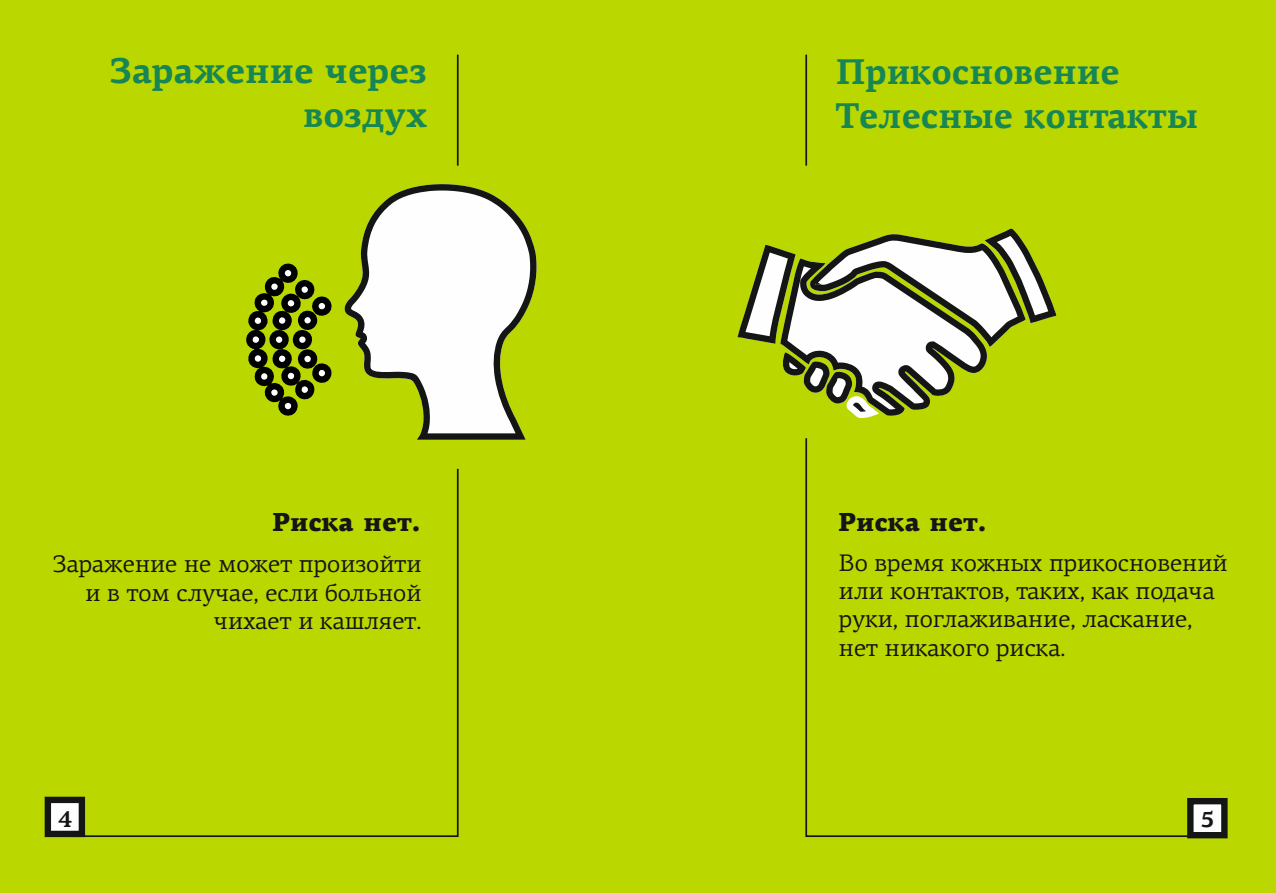
<style>
.page{position:relative;width:1276px;height:893px;background:#fff}
.page>*{position:absolute;margin:0;border:0;box-sizing:border-box;transform-origin:0 0}
.t1{font:700 36px/43.8px "PF Agora Serif Pro";color:#178655;text-align:right}
.t2{font:900 26.1px "PF Agora Serif Pro";color:#141515}
.t3{font:24px/28.2px "PF Agora Serif Pro";color:#141515;text-align:right}
.t4{font:700 22.5px "PF Agora Serif Pro";color:#141515}
</style>
<div class="page">
<div style="left:0;top:0;width:638px;height:893px;background:#bbd700"></div>
<div style="left:638px;top:0;width:638px;height:893px;background:#bbd700"></div>
<svg style="left:1187px;top:798px;width:41px;height:41px"></svg>
<svg style="left:344px;top:184px;width:193px;height:256px;fill:#fefefe"></svg>
<svg style="left:246px;top:263px;width:86px;height:153px"></svg>
<hr style="left:457px;top:55px;width:1px;height:111px;background:#141515">
<svg style="left:67px;top:468px;width:392px;height:370px"></svg>
<svg style="left:45px;top:797px;width:40px;height:40px;background:#838484"></svg>
<svg style="left:805px;top:438px;width:392px;height:400px"></svg>
<svg style="left:737px;top:228px;width:319px;height:190px"></svg>
<hr style="left:805px;top:55px;width:2px;height:111px;background:#141515">
<h1 class="t1" style="left:109px;top:52px;width:319px">Заражение через воздух</h1>
<p class="t2" style="left:272px;top:512px;width:150px">Риска нет.</p>
<p class="t3" style="left:53px;top:552px;width:370px">Заражение не может произойти и в том случае, если больной чихает и кашляет.</p>
<h1 class="t1" style="left:836px;top:53px;width:364px;text-align:left">Прикосновение<br>Телесные контакты</h1>
<p class="t2" style="left:838px;top:512px;width:150px">Риска нет.</p>
<p class="t3" style="left:839px;top:551px;width:390px;text-align:left">Во время кожных прикосновений или контактов, таких, как подача руки, поглаживание, ласкание, нет никакого риска.</p>
<p class="t4" style="left:58px;top:810px;width:15px">4</p>
<p class="t4" style="left:1200px;top:810px;width:15px">5</p>
</div>
